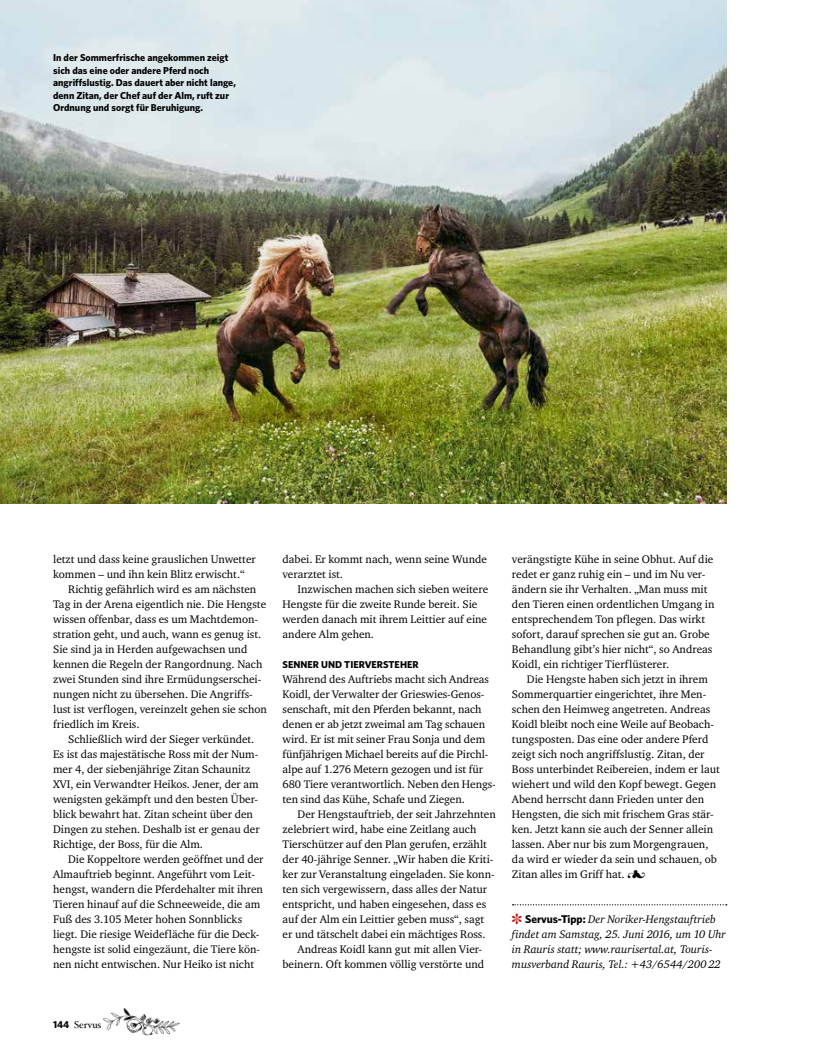
<style>
.page{position:relative;width:815px;height:1063px;background:#fff}
.page>*{position:absolute;margin:0;border:0;box-sizing:border-box;transform-origin:0 0}
.t1{font:11.25px/15px "Charter ITC";color:#000}
.t2{font:italic 11.25px/15px "Charter ITC";letter-spacing:-.005em;color:#000}
.t3{font:700 10px/12.5px "Whitney";color:#000}
.t4{font:10px "Hoefler Txt";letter-spacing:-.005em;color:#000}
.s1{font-family:"Hoefler Txt Fleurons"}
.s2{color:#bc1615}
.s3{font-family:"Whitney";font-weight:700;font-style:normal}
.s4{font-family:"Whitney";font-weight:700}
</style>
<div class="page">
<img style="left:103px;top:1008px;width:77px;height:28px">
<svg style="left:513px;top:904px;width:214px;height:1px"></svg>
<img style="left:0;top:0;width:726px;height:503px">
<p class="t3" style="left:53px;top:51px;width:184px">In der Sommerfrische angekommen zeigt sich das eine oder andere Pferd noch angriffslustig. Das dauert aber nicht lange, denn Zitan, der Chef auf der Alm, ruft zur Ordnung und sorgt für Beruhigung.</p>
<p class="t1" style="left:53px;top:552px;width:204px">letzt und dass keine grauslichen Unwetter</p>
<p class="t1" style="left:53px;top:567px;width:193px">kommen – und ihn kein Blitz erwischt.“</p>
<p class="t1" style="left:68px;top:582px;width:190px">Richtig gefährlich wird es am nächsten</p>
<p class="t1" style="left:53px;top:597px;width:215px">Tag in der Arena eigentlich nie. Die Hengste</p>
<p class="t1" style="left:53px;top:612px;width:205px">wissen offenbar, dass es um Machtdemon-</p>
<p class="t1" style="left:53px;top:627px;width:210px">stration geht, und auch, wann es genug ist.</p>
<p class="t1" style="left:53px;top:642px;width:196px">Sie sind ja in Herden aufgewachsen und</p>
<p class="t1" style="left:53px;top:657px;width:211px">kennen die Regeln der Rangordnung. Nach</p>
<p class="t1" style="left:53px;top:672px;width:210px">zwei Stunden sind ihre Ermüdungserschei-</p>
<p class="t1" style="left:53px;top:687px;width:201px">nungen nicht zu übersehen. Die Angriffs-</p>
<p class="t1" style="left:53px;top:702px;width:215px">lust ist verflogen, vereinzelt gehen sie schon</p>
<p class="t1" style="left:53px;top:717px;width:88px">friedlich im Kreis.</p>
<p class="t1" style="left:68px;top:732px;width:188px">Schließlich wird der Sieger verkündet.</p>
<p class="t1" style="left:53px;top:747px;width:207px">Es ist das majestätische Ross mit der Num-</p>
<p class="t1" style="left:53px;top:762px;width:199px">mer 4, der siebenjährige Zitan Schaunitz</p>
<p class="t1" style="left:53px;top:777px;width:207px">XVI, ein Verwandter Heikos. Jener, der am</p>
<p class="t1" style="left:53px;top:792px;width:206px">wenigsten gekämpft und den besten Über-</p>
<p class="t1" style="left:53px;top:807px;width:201px">blick bewahrt hat. Zitan scheint über den</p>
<p class="t1" style="left:53px;top:822px;width:208px">Dingen zu stehen. Deshalb ist er genau der</p>
<p class="t1" style="left:53px;top:837px;width:151px">Richtige, der Boss, für die Alm.</p>
<p class="t1" style="left:68px;top:852px;width:197px">Die Koppeltore werden geöffnet und der</p>
<p class="t1" style="left:53px;top:867px;width:204px">Almauftrieb beginnt. Angeführt vom Leit-</p>
<p class="t1" style="left:53px;top:882px;width:211px">hengst, wandern die Pferdehalter mit ihren</p>
<p class="t1" style="left:53px;top:897px;width:209px">Tieren hinauf auf die Schneeweide, die am</p>
<p class="t1" style="left:53px;top:912px;width:191px">Fuß des 3.105 Meter hohen Sonnblicks</p>
<p class="t1" style="left:53px;top:927px;width:208px">liegt. Die riesige Weidefläche für die Deck-</p>
<p class="t1" style="left:53px;top:942px;width:209px">hengste ist solid eingezäunt, die Tiere kön-</p>
<p class="t1" style="left:53px;top:957px;width:203px">nen nicht entwischen. Nur Heiko ist nicht</p>
<p class="t1" style="left:283px;top:552px;width:206px">dabei. Er kommt nach, wenn seine Wunde verarztet ist.</p>
<p class="t1" style="left:283px;top:582px;width:207px;text-indent:15px">Inzwischen machen sich sieben weitere Hengste für die zweite Runde bereit. Sie werden danach mit ihrem Leittier auf eine andere Alm gehen.</p>
<p class="t3" style="left:283px;top:658px;width:138px">SENNER UND TIERVERSTEHER</p>
<p class="t1" style="left:283px;top:672px;width:215px">Während des Auftriebs macht sich Andreas Koidl, der Verwalter der Grieswies-Genos&shy;senschaft, mit den Pferden bekannt, nach denen er ab jetzt zweimal am Tag schauen wird. Er ist mit seiner Frau Sonja und dem fünfjährigen Michael bereits auf die Pirchl&shy;alpe auf 1.276 Metern gezogen und ist für 680 Tiere verantwortlich. Neben den Hengs&shy;ten sind das Kühe, Schafe und Ziegen.</p>
<p class="t1" style="left:298px;top:807px;width:200px">Der Hengstauftrieb, der seit Jahrzehnten</p>
<p class="t1" style="left:283px;top:822px;width:195px">zelebriert wird, habe eine Zeitlang auch</p>
<p class="t1" style="left:283px;top:837px;width:206px">Tierschützer auf den Plan gerufen, erzählt</p>
<p class="t1" style="left:283px;top:852px;width:212px">der 40-jährige Senner. „Wir haben die Kriti-</p>
<p class="t1" style="left:283px;top:867px;width:214px">ker zur Veranstaltung eingeladen. Sie konn-</p>
<p class="t1" style="left:283px;top:882px;width:206px">ten sich vergewissern, dass alles der Natur</p>
<p class="t1" style="left:283px;top:897px;width:205px">entspricht, und haben eingesehen, dass es</p>
<p class="t1" style="left:283px;top:912px;width:203px">auf der Alm ein Leittier geben muss“, sagt</p>
<p class="t1" style="left:283px;top:927px;width:205px">er und tätschelt dabei ein mächtiges Ross.</p>
<p class="t1" style="left:298px;top:942px;width:186px">Andreas Koidl kann gut mit allen Vier-</p>
<p class="t1" style="left:283px;top:957px;width:203px">beinern. Oft kommen völlig verstörte und</p>
<p class="t1" style="left:512px;top:552px;width:204px">verängstigte Kühe in seine Obhut. Auf die redet er ganz ruhig ein – und im Nu ver&shy;ändern sie ihr Verhalten. „Man muss mit den Tieren einen ordentlichen Umgang in entsprechendem Ton pflegen. Das wirkt sofort, darauf sprechen sie gut an. Grobe Behandlung gibt’s hier nicht“, so Andreas Koidl, ein richtiger Tierflüsterer.</p>
<p class="t1" style="left:512px;top:672px;width:209px;text-indent:15px">Die Hengste haben sich jetzt in ihrem Sommerquartier eingerichtet, ihre Men&shy;schen den Heimweg angetreten. Andreas Koidl bleibt noch eine Weile auf Beobach&shy;tungsposten. Das eine oder andere Pferd zeigt sich noch angriffslustig. Zitan, der Boss unterbindet Reibereien, indem er laut wiehert und wild den Kopf bewegt. Gegen Abend herrscht dann Frieden unter den Hengsten, die sich mit frischem Gras stär&shy;ken. Jetzt kann sie auch der Senner allein lassen. Aber nur bis zum Morgengrauen, da wird er wieder da sein und schauen, ob Zitan alles im Griff hat. <span class="s1">3</span></p>
<p class="t2" style="left:512px;top:912px;width:216px"><span class="s2">✽</span> <span class="s3">Servus-Tipp:</span> Der Noriker-Hengstauftrieb findet am Samstag, 25. Juni 2016, um 10 Uhr in Rauris statt; www.raurisertal.at, Touris&shy;musverband Rauris, Tel.: +43/6544/200 22</p>
<p class="t4" style="left:53px;top:1017px;width:50px"><span class="s4">144</span> Servus</p>
</div>
